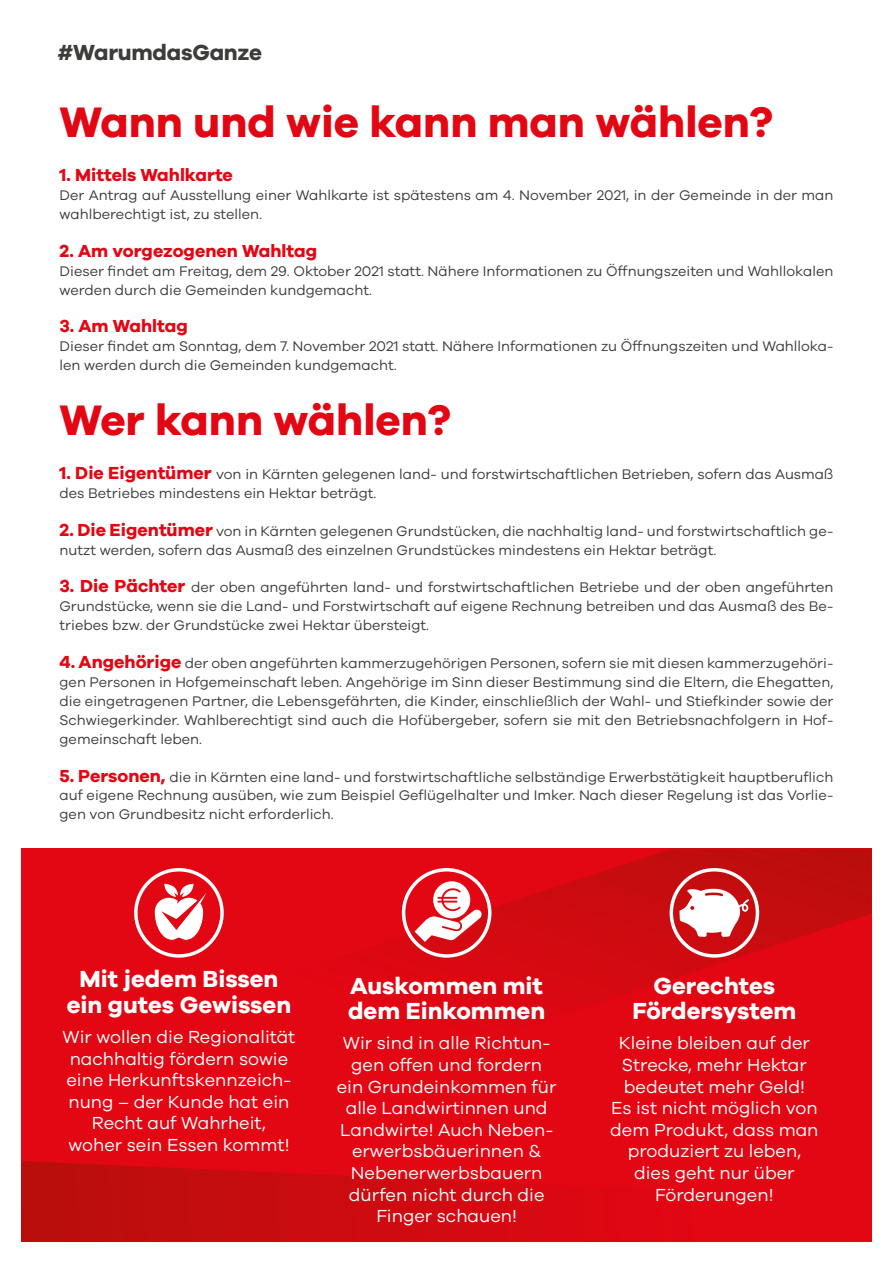
<style>
.page{position:relative;width:893px;height:1263px;background:#fff}
.page>*{position:absolute;margin:0;border:0;box-sizing:border-box;transform-origin:0 0}
.t1{font:700 43.95px "Galano Grotesque";color:#e30613}
.t2{font:700 24px/25.5px "Galano Grotesque";color:#fff;text-align:center}
.t3{font:700 22.5px "Galano Grotesque";letter-spacing:-.015em;color:#3c3c3b}
.t4{font:18px/21.6px "Galano Grotesque";color:#fff;text-align:center}
.t5{font:700 18px "Galano Grotesque";color:#e30613}
.t6{font:14.4px/18.9px "Galano Grotesque";color:#3c3c3b}
.s1{font-weight:700;font-size:18px;color:#e30613}
</style>
<div class="page">
<div style="left:21px;top:848px;width:851px;height:394px;background:#e30613"></div>
<svg style="left:21px;top:1161px;width:521px;height:81px"></svg>
<svg style="left:401px;top:848px;width:471px;height:155px"></svg>
<svg style="left:402px;top:868px;width:89px;height:90px"></svg>
<svg style="left:670px;top:868px;width:89px;height:90px;background:#dd6a6b"></svg>
<svg style="left:134px;top:868px;width:90px;height:90px"></svg>
<h3 class="t3" style="left:57px;top:38px;width:206px">#WarumdasGanze</h3>
<h1 class="t1" style="left:60px;top:95px;width:715px">Wann und wie kann man wählen?</h1>
<p class="t5" style="left:60px;top:164px;width:175px">1. Mittels Wahlkarte</p>
<p class="t6" style="left:60px;top:185px;width:775px">Der Antrag auf Ausstellung einer Wahlkarte ist spätestens am 4. November 2021, in der Gemeinde in der man wahlberechtigt ist, zu stellen.</p>
<p class="t5" style="left:60px;top:240px;width:259px">2. Am vorgezogenen Wahltag</p>
<p class="t6" style="left:60px;top:261px;width:775px">Dieser findet am Freitag, dem 29. Oktober 2021 statt. Nähere Informationen zu Öffnungszeiten und Wahllokalen werden durch die Gemeinden kundgemacht.</p>
<p class="t5" style="left:60px;top:315px;width:130px">3. Am Wahltag</p>
<p class="t6" style="left:60px;top:337px;width:775px">Dieser findet am Sonntag, dem 7. November 2021 statt. Nähere Informationen zu Öffnungszeiten und Wahlloka&shy;len werden durch die Gemeinden kundgemacht.</p>
<h1 class="t1" style="left:60px;top:393px;width:393px">Wer kann wählen?</h1>
<p class="t6" style="left:60px;top:464px;width:775px"><span class="s1">1. Die Eigentümer</span> von in Kärnten gelegenen land- und forstwirtschaftlichen Betrieben, sofern das Ausmaß des Betriebes mindestens ein Hektar beträgt.</p>
<p class="t6" style="left:60px;top:521px;width:775px"><span class="s1">2. Die Eigentümer</span> von in Kärnten gelegenen Grundstücken, die nachhaltig land- und forstwirtschaftlich ge&shy;nutzt werden, sofern das Ausmaß des einzelnen Grundstückes mindestens ein Hektar beträgt.</p>
<p class="t6" style="left:60px;top:578px;width:775px;text-align:justify"><span class="s1">3. Die Pächter</span> der oben angeführten land- und forstwirtschaftlichen Betriebe und der oben angeführten Grundstücke, wenn sie die Land- und Forstwirtschaft auf eigene Rechnung betreiben und das Ausmaß des Be&shy;triebes bzw. der Grundstücke zwei Hektar übersteigt.</p>
<p class="t6" style="left:60px;top:653px;width:775px;text-align:justify"><span class="s1">4. Angehörige</span> der oben angeführten kammerzugehörigen Personen, sofern sie mit diesen kammerzugehöri&shy;gen Personen in Hofgemeinschaft leben. Angehörige im Sinn dieser Bestimmung sind die Eltern, die Ehegatten, die eingetragenen Partner, die Lebensgefährten, die Kinder, einschließlich der Wahl- und Stiefkinder sowie der Schwiegerkinder. Wahlberechtigt sind auch die Hofübergeber, sofern sie mit den Betriebsnachfolgern in Hof&shy;gemeinschaft leben.</p>
<p class="t6" style="left:60px;top:767px;width:775px;text-align:justify"><span class="s1">5. Personen,</span> die in Kärnten eine land- und forstwirtschaftliche selbständige Erwerbstätigkeit hauptberuflich auf eigene Rechnung ausüben, wie zum Beispiel Geflügelhalter und Imker. Nach dieser Regelung ist das Vorlie&shy;gen von Grundbesitz nicht erforderlich.</p>
<h2 class="t2" style="left:67px;top:966px;width:226px">Mit jedem Bissen ein gutes Gewissen</h2>
<p class="t4" style="left:63px;top:1025px;width:234px">Wir wollen die Regionalität nachhaltig fördern sowie eine Herkunftskennzeich&shy;nung – der Kunde hat ein<br>Recht auf Wahrheit,<br>woher sein Essen kommt!</p>
<h2 class="t2" style="left:348px;top:972px;width:199px;text-align:left">Auskommen mit dem Einkommen</h2>
<p class="t4" style="left:337px;top:1032px;width:221px">Wir sind in alle Richtun&shy;gen offen und fordern ein Grundeinkommen für alle Landwirtinnen und<br>Landwirte! Auch Neben&shy;erwerbsbäuerinnen &amp;<br>Nebenerwerbsbauern dürfen nicht durch die<br>Finger schauen!</p>
<h2 class="t2" style="left:632px;top:972px;width:165px">Gerechtes<br>Fördersystem</h2>
<p class="t4" style="left:610px;top:1032px;width:210px">Kleine bleiben auf der<br>Strecke, mehr Hektar bedeutet mehr Geld!<br>Es ist nicht möglich von dem Produkt, dass man produziert zu leben, dies geht nur über<br>Förderungen!</p>
</div>
